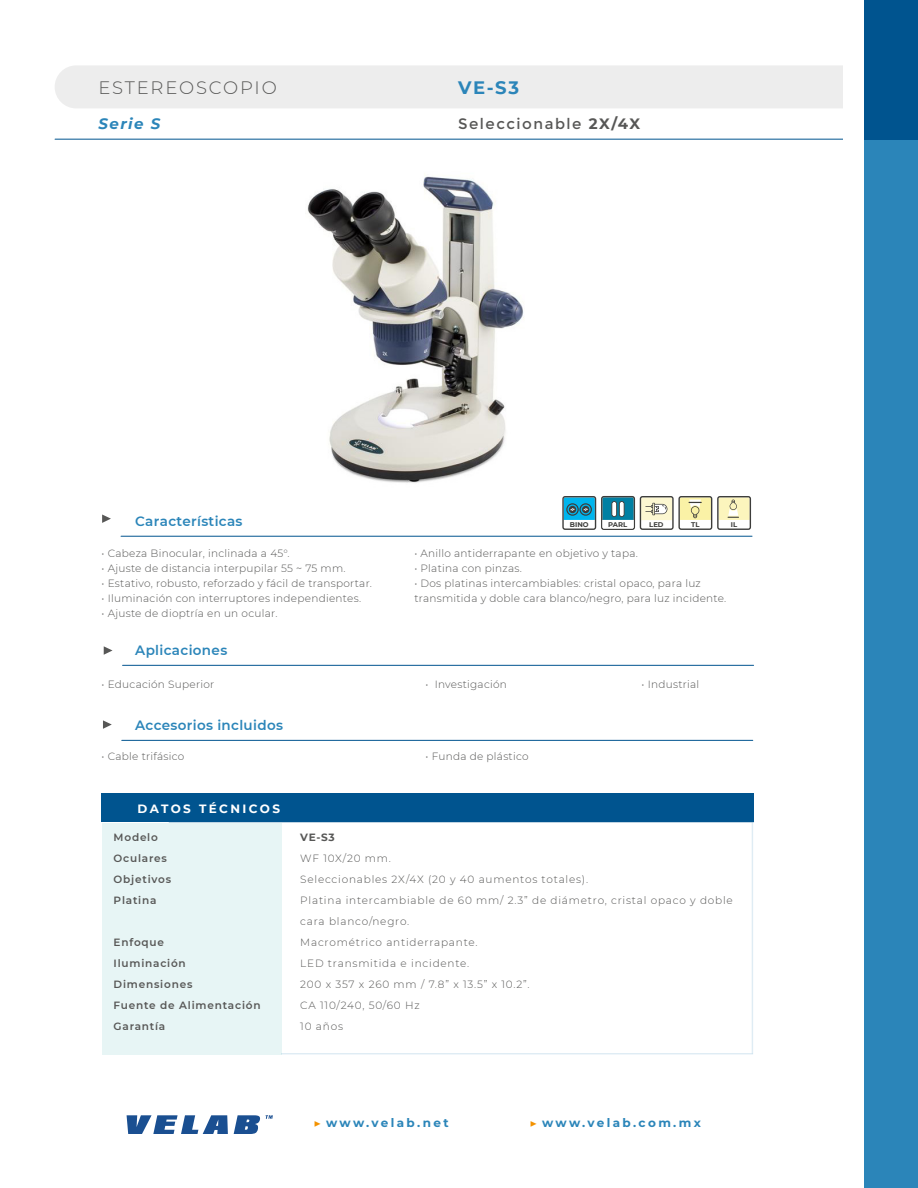
<style>
.page{position:relative;width:918px;height:1188px;background:#fff}
.page>*{position:absolute;margin:0;border:0;box-sizing:border-box;transform-origin:0 0}
.t1{font:300 18px "Montserrat";letter-spacing:.1em;color:#575756}
.t2{font:700 18px "Montserrat";color:#2b85b9}
.t3{font:15px "Montserrat";letter-spacing:.1em;color:#575756}
.t4{font:italic 700 15px "Montserrat";letter-spacing:.1em;color:#2b85b9}
.t5{font:600 13.5px "Montserrat";letter-spacing:.025em;color:#2b85b9}
.t6{font:700 12px "Montserrat";letter-spacing:.185em;color:#2b85b9}
.t7{font:12px "Montserrat";letter-spacing:.075em;color:#2b85b9}
.t8{font:700 12px "Montserrat";letter-spacing:.075em;color:#2b85b9}
.t9{font:700 12px "Montserrat";letter-spacing:.2em;color:#fff}
.t10{font:300 10.5px/15px "Montserrat";letter-spacing:.025em;color:#575756}
.t11{font:300 10.5px/21px "Montserrat";letter-spacing:.075em;color:#575756}
.t12{font:600 10.5px "Montserrat";letter-spacing:.075em;color:#575756}
.t13{font:700 10.5px "Montserrat";color:#575756}
.t14{font:700 6.9px "Montserrat";color:#3d3d3b}
.s1{font-weight:700}
.s2{font-family:"Minion Pro";font-weight:400;color:#f39200}
.s3{font-family:"Minion Pro";color:#f39200}
</style>
<div class="page">
<div style="left:55px;top:65px;width:808px;height:43px;background:#ededed;border-radius:22px"></div>
<hr style="left:55px;top:139px;width:810px;height:1px;background:#00548f">
<div style="left:864px;top:140px;width:54px;height:1048px;background:#2b85b9"></div>
<div style="left:864px;top:0;width:54px;height:140px;background:#00548f"></div>
<div style="left:844px;top:1px;width:20px;height:1186px;background:#fff"></div>
<svg style="left:126px;top:1115px;width:147px;height:19px"></svg>
<div style="left:102px;top:823px;width:179px;height:231px;background:#e7f5f5"></div>
<hr style="left:752px;top:823px;width:1px;height:231px;background:#2b85b9">
<hr style="left:281px;top:1053px;width:472px;height:1px;background:#2b85b9">
<hr style="left:122px;top:740px;width:631px;height:1px;background:#00548f">
<hr style="left:123px;top:665px;width:631px;height:1px;background:#00548f">
<hr style="left:121px;top:536px;width:631px;height:1px;background:#00548f">
<svg style="left:103px;top:720px;width:9px;height:9px"></svg>
<svg style="left:104px;top:646px;width:9px;height:9px"></svg>
<svg style="left:102px;top:515px;width:9px;height:8px"></svg>
<div style="left:102px;top:793px;width:652px;height:29px;background:#00548f"></div>
<img style="left:307px;top:176px;width:217px;height:307px">
<svg style="left:562px;top:496px;width:189px;height:34px"></svg>
<p class="t1" style="left:98px;top:76px;width:180px">ESTEREOSCOPIO</p>
<p class="t2" style="left:458px;top:75px;width:62px">VE-S3</p>
<p class="t4" style="left:98px;top:113px;width:64px">Serie S</p>
<p class="t3" style="left:458px;top:115px;width:184px">Seleccionable <span class="s1">2X/4X</span></p>
<p class="t5" style="left:135px;top:512px;width:109px">Características</p>
<p class="t14" style="left:570px;top:519px;width:20px">BINO</p>
<p class="t14" style="left:608px;top:519px;width:21px">PARL</p>
<p class="t14" style="left:649px;top:519px;width:16px">LED</p>
<p class="t14" style="left:691px;top:519px;width:10px">TL</p>
<p class="t14" style="left:731px;top:519px;width:8px">IL</p>
<p class="t10" style="left:102px;top:545px;width:189px">• Cabeza Binocular, inclinada a 45°.</p>
<p class="t10" style="left:102px;top:560px;width:245px">• Ajuste de distancia interpupilar 55 ~ 75 mm.</p>
<p class="t10" style="left:102px;top:575px;width:272px">• Estativo, robusto, reforzado y fácil de transportar.</p>
<p class="t10" style="left:102px;top:590px;width:261px">• Iluminación con interruptores independientes.</p>
<p class="t10" style="left:102px;top:605px;width:177px">• Ajuste de dioptría en un ocular.</p>
<p class="t10" style="left:414px;top:545px;width:225px">• Anillo antiderrapante en objetivo y tapa.</p>
<p class="t10" style="left:414px;top:560px;width:109px">• Platina con pinzas.</p>
<p class="t10" style="left:414px;top:575px;width:314px">• Dos platinas intercambiables: cristal opaco, para luz transmitida y doble cara blanco/negro, para luz incidente.</p>
<p class="t5" style="left:135px;top:641px;width:94px">Aplicaciones</p>
<p class="t10" style="left:102px;top:676px;width:114px">• Educación Superior</p>
<p class="t10" style="left:426px;top:676px;width:83px">• Investigación</p>
<p class="t10" style="left:642px;top:676px;width:59px">• Industrial</p>
<p class="t5" style="left:135px;top:716px;width:149px">Accesorios incluidos</p>
<p class="t10" style="left:102px;top:748px;width:84px">• Cable trifásico</p>
<p class="t10" style="left:426px;top:748px;width:104px">• Funda de plástico</p>
<p class="t9" style="left:138px;top:800px;width:144px">DATOS TÉCNICOS</p>
<p class="t12" style="left:114px;top:830px;width:46px">Modelo</p>
<p class="t12" style="left:114px;top:851px;width:55px">Oculares</p>
<p class="t12" style="left:114px;top:872px;width:59px">Objetivos</p>
<p class="t12" style="left:114px;top:893px;width:44px">Platina</p>
<p class="t12" style="left:114px;top:935px;width:52px">Enfoque</p>
<p class="t12" style="left:114px;top:956px;width:74px">Iluminación</p>
<p class="t12" style="left:114px;top:977px;width:80px">Dimensiones</p>
<p class="t12" style="left:114px;top:998px;width:149px">Fuente de Alimentación</p>
<p class="t12" style="left:114px;top:1019px;width:53px">Garantía</p>
<p class="t13" style="left:300px;top:829px;width:36px">VE-S3</p>
<p class="t10" style="left:300px;top:850px;width:92px">WF 10X/20 mm.</p>
<p class="t11" style="left:300px;top:868px;width:289px">Seleccionables 2X/4X (20 y 40 aumentos totales).</p>
<p class="t11" style="left:300px;top:889px;width:434px">Platina intercambiable de 60 mm/ 2.3” de diámetro, cristal opaco y doble cara blanco/negro.</p>
<p class="t11" style="left:300px;top:931px;width:179px">Macrométrico antiderrapante.</p>
<p class="t11" style="left:300px;top:952px;width:171px">LED transmitida e incidente.</p>
<p class="t11" style="left:300px;top:973px;width:231px">200 x 357 x 260 mm / 7.8” x 13.5” x 10.2”.</p>
<p class="t11" style="left:300px;top:994px;width:121px">CA 110/240, 50/60 Hz</p>
<p class="t10" style="left:300px;top:1018px;width:44px">10 años</p>
<p class="t8" style="left:311px;top:1110px;width:119px"><span class="s2">▶</span> www.velab.net</p>
<p class="t7" style="left:527px;top:1111px;width:123px"><span class="s3">▶</span> sales@velab.net</p>
<p class="t6" style="left:314px;top:1114px;width:137px"><span class="s2">▶</span> www.velab.net</p>
<p class="t6" style="left:530px;top:1114px;width:173px"><span class="s2">▶</span> www.velab.com.mx</p>
</div>
